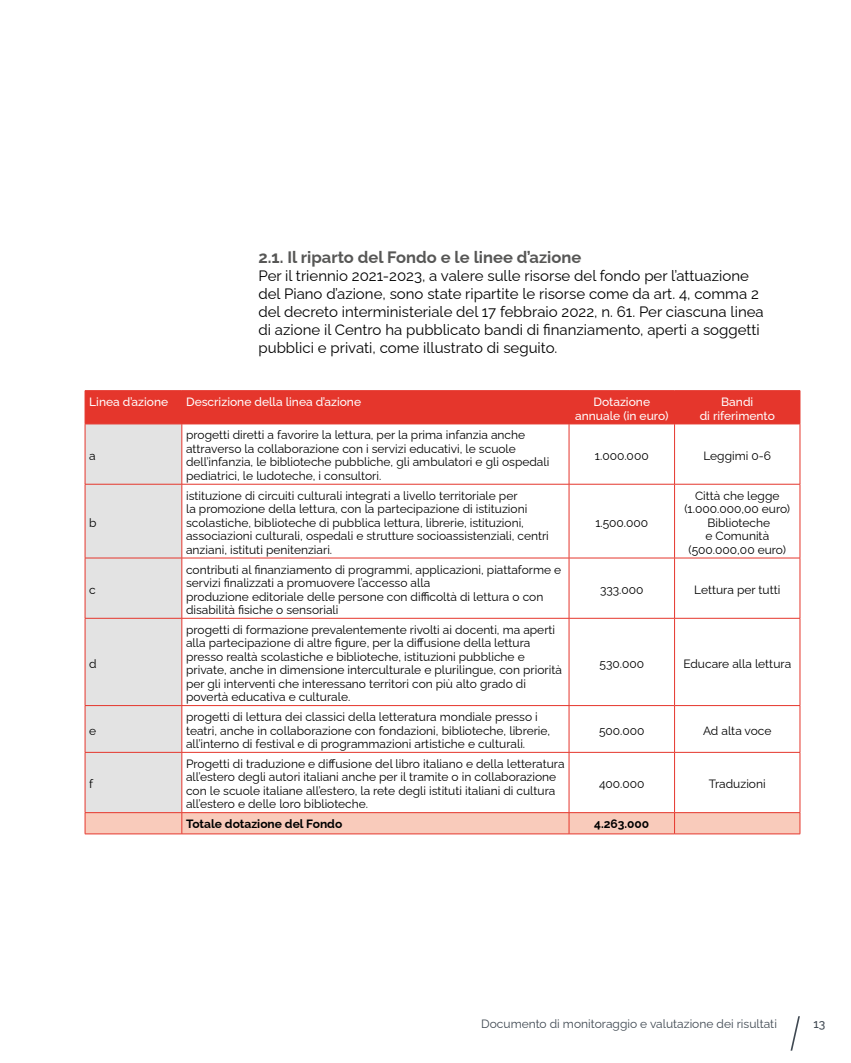
<style>
.page{position:relative;width:851px;height:1063px;background:#fff}
.page>*{position:absolute;margin:0;border:0;box-sizing:border-box;transform-origin:0 0}
.t1{font:700 16.5px "Raleway";color:#575756}
.t2{font:15px/18px "Raleway";color:#000}
.t3{font:12px/13.5px "Raleway";color:#000}
.t4{font:500 12px/13.5px "Raleway";color:#fff;text-align:center}
.t5{font:12px "Raleway";color:#404952}
.t6{font:700 12px "Raleway";color:#000}
.t7{font:500 12px "Raleway";color:#404952}
</style>
<div class="page">
<svg style="left:790px;top:1016px;width:9px;height:35px"></svg>
<div style="left:86px;top:391px;width:713px;height:33px;background:#e5362c"></div>
<div style="left:86px;top:425px;width:95px;height:387px;background:#e3e3e3"></div>
<hr style="left:568px;top:391px;width:1px;height:33px;background:#e5362c">
<hr style="left:674px;top:391px;width:1px;height:33px;background:#e5362c">
<hr style="left:568px;top:424px;width:1px;height:60px;background:#e5362c">
<hr style="left:674px;top:424px;width:1px;height:60px;background:#e5362c">
<hr style="left:182px;top:484px;width:387px;height:1px;background:#e5362c">
<hr style="left:569px;top:484px;width:105px;height:1px;background:#e5362c">
<hr style="left:568px;top:484px;width:1px;height:74px;background:#e5362c">
<hr style="left:674px;top:484px;width:126px;height:1px;background:#e5362c">
<hr style="left:674px;top:484px;width:1px;height:74px;background:#e5362c">
<hr style="left:182px;top:558px;width:387px;height:1px;background:#e5362c">
<hr style="left:569px;top:558px;width:105px;height:1px;background:#e5362c">
<hr style="left:568px;top:558px;width:1px;height:60px;background:#e5362c">
<hr style="left:674px;top:558px;width:126px;height:1px;background:#e5362c">
<hr style="left:674px;top:558px;width:1px;height:60px;background:#e5362c">
<hr style="left:182px;top:618px;width:387px;height:1px;background:#e5362c">
<hr style="left:569px;top:618px;width:105px;height:1px;background:#e5362c">
<hr style="left:568px;top:619px;width:1px;height:86px;background:#e5362c">
<hr style="left:674px;top:618px;width:126px;height:1px;background:#e5362c">
<hr style="left:674px;top:619px;width:1px;height:86px;background:#e5362c">
<hr style="left:182px;top:705px;width:387px;height:1px;background:#e5362c">
<hr style="left:569px;top:705px;width:105px;height:1px;background:#e5362c">
<hr style="left:568px;top:706px;width:1px;height:46px;background:#e5362c">
<hr style="left:674px;top:705px;width:126px;height:1px;background:#e5362c">
<hr style="left:674px;top:706px;width:1px;height:46px;background:#e5362c">
<hr style="left:182px;top:752px;width:387px;height:1px;background:#e5362c">
<hr style="left:569px;top:752px;width:105px;height:1px;background:#e5362c">
<hr style="left:568px;top:753px;width:1px;height:59px;background:#e5362c">
<hr style="left:674px;top:752px;width:126px;height:1px;background:#e5362c">
<hr style="left:674px;top:753px;width:1px;height:59px;background:#e5362c">
<hr style="left:85px;top:390px;width:97px;height:1px;background:#e5362c">
<hr style="left:85px;top:391px;width:1px;height:33px;background:#e5362c">
<hr style="left:85px;top:424px;width:97px;height:1px;background:#e5362c">
<hr style="left:85px;top:424px;width:1px;height:60px;background:#e5362c">
<hr style="left:85px;top:484px;width:97px;height:1px;background:#e5362c">
<hr style="left:85px;top:484px;width:1px;height:74px;background:#e5362c">
<hr style="left:85px;top:558px;width:97px;height:1px;background:#e5362c">
<hr style="left:85px;top:558px;width:1px;height:60px;background:#e5362c">
<hr style="left:85px;top:618px;width:97px;height:1px;background:#e5362c">
<hr style="left:85px;top:619px;width:1px;height:86px;background:#e5362c">
<hr style="left:85px;top:705px;width:97px;height:1px;background:#e5362c">
<hr style="left:85px;top:706px;width:1px;height:46px;background:#e5362c">
<hr style="left:85px;top:752px;width:97px;height:1px;background:#e5362c">
<hr style="left:85px;top:753px;width:1px;height:59px;background:#e5362c">
<hr style="left:85px;top:812px;width:97px;height:1px;background:#e5362c">
<svg style="left:85px;top:813px;width:715px;height:21px;background:#f8c4b5"></svg>
<hr style="left:85px;top:834px;width:97px;height:1px;background:#e5362c">
<hr style="left:182px;top:834px;width:387px;height:1px;background:#e5362c">
<hr style="left:569px;top:834px;width:105px;height:1px;background:#e5362c">
<hr style="left:674px;top:834px;width:126px;height:1px;background:#e5362c">
<hr style="left:181px;top:424px;width:1px;height:60px;background:#e5362c">
<hr style="left:799px;top:424px;width:1px;height:60px;background:#e5362c">
<hr style="left:181px;top:484px;width:1px;height:74px;background:#e5362c">
<hr style="left:799px;top:484px;width:1px;height:74px;background:#e5362c">
<hr style="left:181px;top:558px;width:1px;height:60px;background:#e5362c">
<hr style="left:799px;top:558px;width:1px;height:60px;background:#e5362c">
<hr style="left:181px;top:619px;width:1px;height:86px;background:#e5362c">
<hr style="left:799px;top:619px;width:1px;height:86px;background:#e5362c">
<hr style="left:181px;top:706px;width:1px;height:46px;background:#e5362c">
<hr style="left:799px;top:706px;width:1px;height:46px;background:#e5362c">
<hr style="left:181px;top:753px;width:1px;height:59px;background:#e5362c">
<hr style="left:799px;top:753px;width:1px;height:59px;background:#e5362c">
<hr style="left:182px;top:812px;width:387px;height:1px;background:#e5362c">
<hr style="left:569px;top:812px;width:105px;height:1px;background:#e5362c">
<hr style="left:674px;top:812px;width:126px;height:1px;background:#e5362c">
<hr style="left:182px;top:390px;width:387px;height:1px;background:#e5362c">
<hr style="left:181px;top:391px;width:1px;height:33px;background:#e5362c">
<hr style="left:569px;top:390px;width:105px;height:1px;background:#e5362c">
<hr style="left:674px;top:390px;width:126px;height:1px;background:#e5362c">
<hr style="left:799px;top:391px;width:1px;height:33px;background:#e5362c">
<hr style="left:182px;top:424px;width:387px;height:1px;background:#e5362c">
<hr style="left:569px;top:424px;width:105px;height:1px;background:#e5362c">
<hr style="left:674px;top:424px;width:126px;height:1px;background:#e5362c">
<h1 class="t1" style="left:258px;top:244px;width:324px">2.1. Il riparto del Fondo e le linee d’azione</h1>
<p class="t2" style="left:258px;top:265px;width:506px">Per il triennio 2021-2023, a valere sulle risorse del fondo per l’attuazione del Piano d’azione, sono state ripartite le risorse come da art. 4, comma 2 del decreto interministeriale del 17 febbraio 2022, n. 61. Per ciascuna linea di azione il Centro ha pubblicato bandi di finanziamento, aperti a soggetti pubblici e privati, come illustrato di seguito.</p>
<p class="t4" style="left:89px;top:394px;width:80px">Linea d’azione</p>
<p class="t4" style="left:186px;top:394px;width:176px">Descrizione della linea d’azione</p>
<p class="t4" style="left:575px;top:394px;width:95px">Dotazione annuale (in euro)</p>
<p class="t4" style="left:699px;top:394px;width:77px">Bandi<br>di riferimento</p>
<p class="t3" style="left:89px;top:447px;width:8px">a</p>
<p class="t3" style="left:186px;top:427px;width:365px">progetti diretti a favorire la lettura, per la prima infanzia anche attraverso la collaborazione con i servizi educativi, le scuole dell’infanzia, le biblioteche pubbliche, gli ambulatori e gli ospedali pediatrici, le ludoteche, i consultori.</p>
<p class="t3" style="left:595px;top:447px;width:55px">1.000.000</p>
<p class="t3" style="left:703px;top:447px;width:69px">Leggimi 0-6</p>
<p class="t3" style="left:89px;top:514px;width:9px">b</p>
<p class="t3" style="left:186px;top:487px;width:364px">istituzione di circuiti culturali integrati a livello territoriale per<br>la promozione della lettura, con la partecipazione di istituzioni scolastiche, biblioteche di pubblica lettura, librerie, istituzioni, associazioni culturali, ospedali e strutture socioassistenziali, centri anziani, istituti penitenziari.</p>
<p class="t3" style="left:595px;top:514px;width:54px">1.500.000</p>
<p class="t3" style="left:684px;top:487px;width:107px;text-align:center">Città che legge (1.000.000,00 euro)<br>Biblioteche<br>e Comunità (500.000,00 euro)</p>
<p class="t3" style="left:89px;top:581px;width:8px">c</p>
<p class="t3" style="left:186px;top:561px;width:376px">contributi al finanziamento di programmi, applicazioni, piattaforme e servizi finalizzati a promuovere l’accesso alla<br>produzione editoriale delle persone con difficoltà di lettura o con disabilità fisiche o sensoriali</p>
<p class="t3" style="left:600px;top:581px;width:45px">333.000</p>
<p class="t3" style="left:694px;top:581px;width:88px">Lettura per tutti</p>
<p class="t3" style="left:89px;top:655px;width:9px">d</p>
<p class="t3" style="left:186px;top:622px;width:377px">progetti di formazione prevalentemente rivolti ai docenti, ma aperti alla partecipazione di altre figure, per la diffusione della lettura presso realtà scolastiche e biblioteche, istituzioni pubbliche e private, anche in dimensione interculturale e plurilingue, con priorità per gli interventi che interessano territori con più alto grado di povertà educativa e culturale.</p>
<p class="t3" style="left:599px;top:655px;width:46px">530.000</p>
<p class="t3" style="left:683px;top:655px;width:109px">Educare alla lettura</p>
<p class="t3" style="left:89px;top:722px;width:9px">e</p>
<p class="t3" style="left:186px;top:709px;width:365px">progetti di lettura dei classici della letteratura mondiale presso i teatri, anche in collaborazione con fondazioni, biblioteche, librerie, all’interno di festival e di programmazioni artistiche e culturali.</p>
<p class="t3" style="left:599px;top:722px;width:47px">500.000</p>
<p class="t3" style="left:703px;top:722px;width:70px">Ad alta voce</p>
<p class="t3" style="left:89px;top:776px;width:5px">f</p>
<p class="t3" style="left:186px;top:756px;width:380px">Progetti di traduzione e diffusione del libro italiano e della letteratura all’estero degli autori italiani anche per il tramite o in collaborazione con le scuole italiane all’estero, la rete degli istituti italiani di cultura all’estero e delle loro biblioteche.</p>
<p class="t3" style="left:599px;top:776px;width:47px">400.000</p>
<p class="t3" style="left:708px;top:776px;width:58px">Traduzioni</p>
<p class="t6" style="left:186px;top:814px;width:158px">Totale dotazione del Fondo</p>
<p class="t6" style="left:594px;top:814px;width:57px">4.263.000</p>
<p class="t5" style="left:481px;top:1014px;width:297px">Documento di monitoraggio e valutazione dei risultati</p>
<p class="t7" style="left:813px;top:1014px;width:13px">13</p>
</div>
